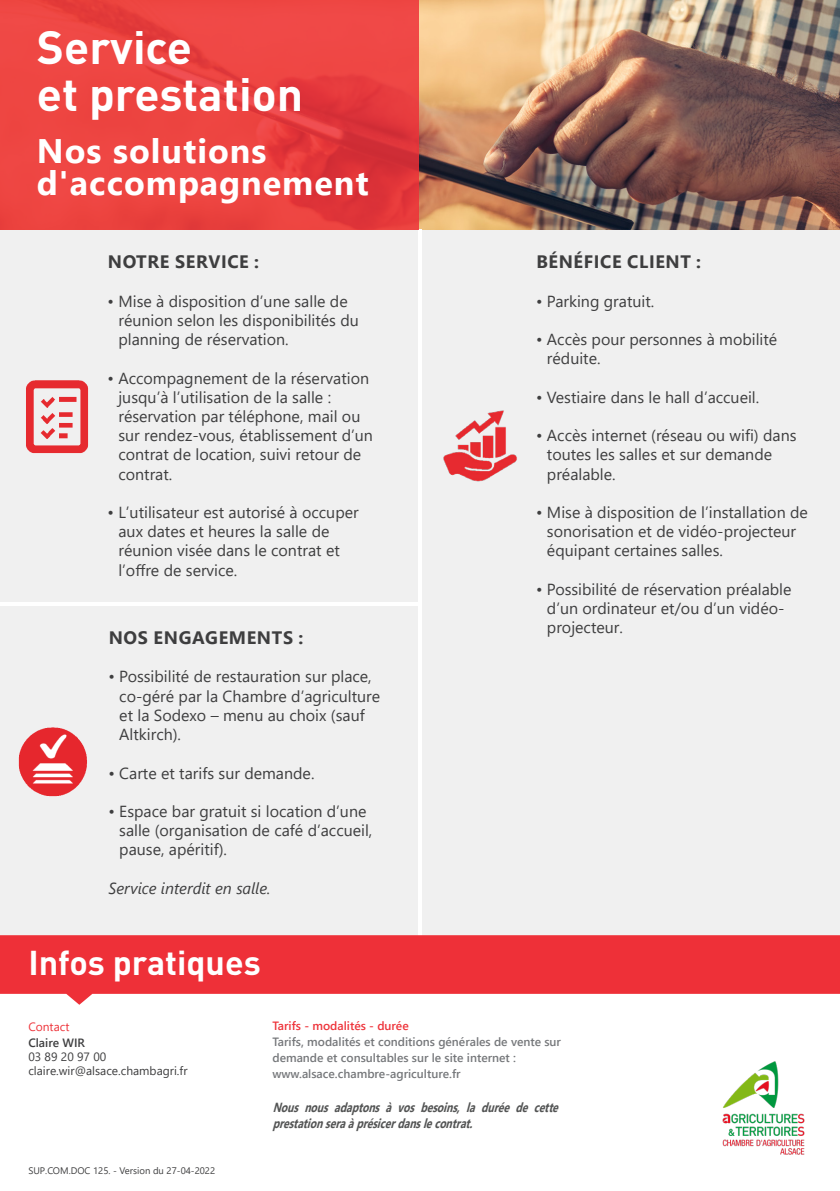
<style>
.page{position:relative;width:840px;height:1191px;background:#fff}
.page>*{position:absolute;margin:0;border:0;box-sizing:border-box;transform-origin:0 0}
.t1{font:700 46px/46.6px "DIN";color:#fff}
.t2{font:700 34px "Segoe UI";letter-spacing:.03em;color:#fff}
.t3{font:700 34px "DIN";color:#fff}
.t4{font:700 18px "Segoe UI";letter-spacing:.035em;color:#3e3e3f}
.t5{font:16px/19.2px "Segoe UI";color:#3e3e3f}
.t6{font:italic 16px "Segoe UI";color:#3e3e3f}
.t7{font:italic 700 13.2px/16px "Segoe UI";color:#535454;scale:.78 1}
.t8{font:600 12px/16px "Segoe UI";color:#76787b}
.t9{font:12px/14.4px "Segoe UI";color:#3e3e3f}
.t10{font:600 12px "Segoe UI";color:#ee343b}
.t11{font:12px "Segoe UI";color:#ee343b}
.t12{font:9.6px "Segoe UI";color:#3e3e3f}
.s1{font-weight:600}
</style>
<div class="page">
<img style="left:418px;top:0;width:421px;height:230px">
<div style="left:0;top:230px;width:839px;height:708px;background:#f0f0f0"></div>
<hr style="left:418px;top:230px;width:3px;height:961px;background:#fff">
<svg style="left:0;top:0;width:418px;height:230px;fill:#ee4542"></svg>
<img style="left:26px;top:380px;width:63px;height:74px">
<svg style="left:0;top:935px;width:839px;height:69px;fill:#ee3038"></svg>
<img style="left:722px;top:1061px;width:83px;height:94px">
<img style="left:443px;top:410px;width:74px;height:72px">
<hr style="left:0;top:602px;width:418px;height:4px;background:#fff">
<img style="left:18px;top:727px;width:69px;height:70px">
<p class="t1" style="left:37px;top:22px;width:267px">Service<br>et prestation</p>
<p class="t2" style="left:37px;top:118px;width:231px">Nos solutions</p>
<p class="t2" style="left:37px;top:151px;width:333px">d'accompagnement</p>
<p class="t4" style="left:108px;top:245px;width:153px">NOTRE SERVICE :</p>
<p class="t5" style="left:118px;top:290px;width:242px;text-indent:-11px">• Mise à disposition d’une salle de réunion selon les disponibilités du planning de réservation.</p>
<p class="t5" style="left:118px;top:367px;width:256px;text-indent:-11px">• Accompagnement de la réservation jusqu’à l’utilisation de la salle : réservation par téléphone, mail ou sur rendez-vous, établissement d’un contrat de location, suivi retour de contrat.</p>
<p class="t5" style="left:118px;top:501px;width:242px;text-indent:-11px">• L’utilisateur est autorisé à occuper aux dates et heures la salle de réunion visée dans le contrat et l’offre de service.</p>
<p class="t4" style="left:109px;top:620px;width:196px">NOS ENGAGEMENTS :</p>
<p class="t5" style="left:119px;top:666px;width:262px;text-indent:-11px">• Possibilité de restauration sur place, co-géré par la Chambre d’agriculture et la Sodexo – menu au choix (sauf<br>Altkirch).</p>
<p class="t5" style="left:108px;top:762px;width:207px">• Carte et tarifs sur demande.</p>
<p class="t5" style="left:119px;top:800px;width:254px;text-indent:-11px">• Espace bar gratuit si location d’une salle (organisation de café d’accueil, pause, apéritif).</p>
<p class="t6" style="left:108px;top:873px;width:164px">Service interdit en salle.</p>
<p class="t3" style="left:28px;top:941px;width:234px">Infos pratiques</p>
<p class="t4" style="left:536px;top:245px;width:166px">BÉNÉFICE CLIENT :</p>
<p class="t5" style="left:535px;top:290px;width:120px">• Parking gratuit.</p>
<p class="t5" style="left:546px;top:328px;width:232px;text-indent:-11px">• Accès pour personnes à mobilité réduite.</p>
<p class="t5" style="left:535px;top:386px;width:224px">• Vestiaire dans le hall d’accueil.</p>
<p class="t5" style="left:546px;top:424px;width:251px;text-indent:-11px">• Accès internet (réseau ou wifi) dans toutes les salles et sur demande préalable.</p>
<p class="t5" style="left:546px;top:501px;width:262px;text-indent:-11px">• Mise à disposition de l’installation de sonorisation et de vidéo-projecteur équipant certaines salles.</p>
<p class="t5" style="left:546px;top:578px;width:246px;text-indent:-11px">• Possibilité de réservation préalable d’un ordinateur et/ou d’un vidéo&shy;projecteur.</p>
<p class="t11" style="left:28px;top:1015px;width:43px">Contact</p>
<p class="t9" style="left:28px;top:1034px;width:160px"><span class="s1">Claire WIR<br></span>03 89 20 97 00 claire.wir@alsace.chambagri.fr</p>
<p class="t12" style="left:28px;top:1161px;width:188px">SUP.COM.DOC 125. - Version du 27-04-2022</p>
<p class="t10" style="left:272px;top:1014px;width:138px">Tarifs - modalités - durée</p>
<p class="t8" style="left:272px;top:1032px;width:290px">Tarifs, modalités et conditions générales de vente sur demande et consultables sur le site internet :</p>
<p class="t8" style="left:272px;top:1064px;width:189px">www.alsace.chambre-agriculture.fr</p>
<p class="t7" style="left:272px;top:1098px;width:375px">Nousnousadaptonsàvosbesoins,laduréedecette prestationseraàprésicerdanslecontrat.</p>
</div>
